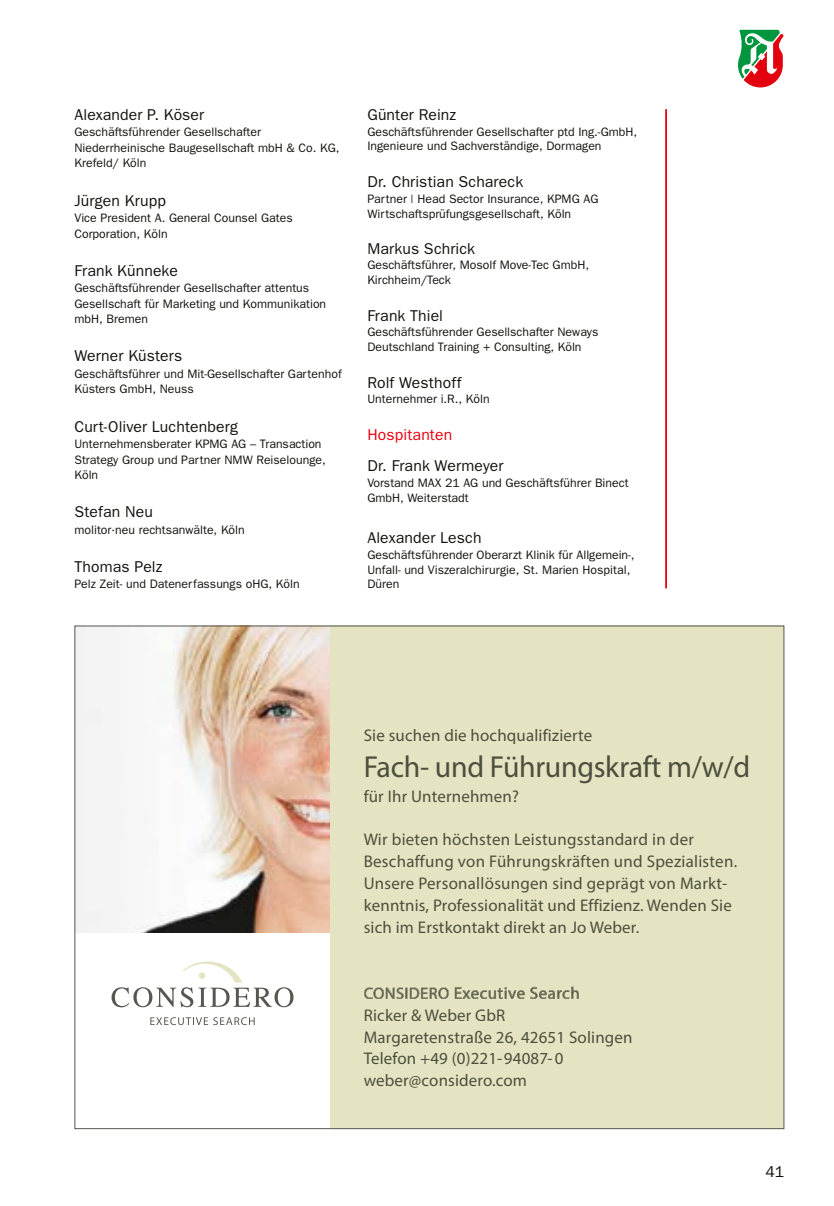
<style>
.page{position:relative;width:834px;height:1206px;background:#fff}
.page>*{position:absolute;margin:0;border:0;box-sizing:border-box;transform-origin:0 0}
.t1{font:30.45px "Myriad Pro";letter-spacing:-.01em;color:#4d4e3d}
.t2{font:16.97px/22.1px "Myriad Pro";letter-spacing:.01em;color:#4d4e3d}
.Fließtext_Linksbündi{font:15.75px "Franklin Gothic";letter-spacing:.01em;color:#12120d}
.Fließtext_Linksbündi-2{font:15.75px "Franklin Gothic";letter-spacing:.01em;color:#e7000e}
.Funktion{font:12.25px/15.4px "Franklin Gothic";color:#12120d}
.Fließtext_Linksbündi-3{font:12.25px/14.7px "Franklin Gothic";color:#12120d}
.s1{font-size:16.28px}
</style>
<div class="page">
<hr style="left:665px;top:109px;width:1px;height:479px;background:#e7000e">
<svg style="left:738px;top:30px;width:45px;height:57px"></svg>
<img style="left:76px;top:627px;width:254px;height:306px">
<div style="left:330px;top:625px;width:454px;height:504px;background:#e4e4c2"></div>
<svg style="left:364px;top:986px;width:214px;height:12px"></svg>
<svg style="left:111px;top:961px;width:182px;height:46px"></svg>
<svg style="left:150px;top:1017px;width:105px;height:8px"></svg>
<p class="Fließtext_Linksbündi" style="left:74px;top:106px;width:131px">Alexander P. Köser</p>
<p class="Funktion" style="left:74px;top:124px;width:266px">Geschäftsführender Gesellschafter<br>Niederrheinische Baugesellschaft mbH &amp; Co. KG,<br>Krefeld/ Köln</p>
<p class="Fließtext_Linksbündi" style="left:74px;top:191px;width:93px">Jürgen Krupp</p>
<p class="Funktion" style="left:74px;top:210px;width:220px">Vice President A. General Counsel Gates<br>Corporation, Köln</p>
<p class="Fließtext_Linksbündi" style="left:74px;top:261px;width:105px">Frank Künneke</p>
<p class="Funktion" style="left:74px;top:280px;width:253px">Geschäftsführender Gesellschafter attentus<br>Gesellschaft für Marketing und Kommunikation mbH, Bremen</p>
<p class="Fließtext_Linksbündi" style="left:74px;top:347px;width:109px">Werner Küsters</p>
<p class="Funktion" style="left:74px;top:366px;width:269px">Geschäftsführer und Mit-Gesellschafter Gartenhof<br>Küsters GmbH, Neuss</p>
<p class="Fließtext_Linksbündi" style="left:74px;top:417px;width:165px">Curt-Oliver Luchtenberg</p>
<p class="Funktion" style="left:74px;top:436px;width:253px">Unternehmensberater KPMG AG – Transaction<br>Strategy Group und Partner NMW Reiselounge,<br>Köln</p>
<p class="Fließtext_Linksbündi" style="left:74px;top:503px;width:80px">Stefan Neu</p>
<p class="Funktion" style="left:74px;top:521px;width:172px">molitor·neu rechtsanwälte, Köln</p>
<p class="Fließtext_Linksbündi" style="left:74px;top:557px;width:89px">Thomas Pelz</p>
<p class="Funktion" style="left:74px;top:576px;width:227px">Pelz Zeit- und Datenerfassungs oHG, Köln</p>
<p class="Fließtext_Linksbündi" style="left:367px;top:106px;width:90px">Günter Reinz</p>
<p class="Funktion" style="left:367px;top:124px;width:271px;line-height:14.7px">Geschäftsführender Gesellschafter ptd Ing.-GmbH,<br>Ingenieure und Sachverständige, Dormagen</p>
<p class="Fließtext_Linksbündi" style="left:367px;top:173px;width:157px">Dr. Christian Schareck</p>
<p class="Funktion" style="left:367px;top:191px;width:232px;line-height:14.7px">Partner | Head Sector Insurance, KPMG AG<br>Wirtschaftsprüfungsgesellschaft, Köln</p>
<p class="Fließtext_Linksbündi" style="left:367px;top:240px;width:109px">Markus Schrick</p>
<p class="Fließtext_Linksbündi-3" style="left:367px;top:257px;width:223px">Geschäftsführer, Mosolf Move-Tec GmbH,<br>Kirchheim/Teck</p>
<p class="Fließtext_Linksbündi" style="left:367px;top:306px;width:77px">Frank Thiel</p>
<p class="Funktion" style="left:367px;top:324px;width:232px;line-height:14.7px">Geschäftsführender Gesellschafter Neways<br>Deutschland Training + Consulting, Köln</p>
<p class="Fließtext_Linksbündi" style="left:367px;top:373px;width:96px">Rolf Westhoff</p>
<p class="Funktion" style="left:367px;top:391px;width:124px">Unternehmer i.R., Köln</p>
<p class="Fließtext_Linksbündi-2" style="left:367px;top:426px;width:86px">Hospitanten</p>
<p class="Fließtext_Linksbündi" style="left:367px;top:457px;width:138px">Dr. Frank Wermeyer</p>
<p class="Funktion" style="left:367px;top:475px;width:263px;line-height:14.7px">Vorstand MAX 21 AG und Geschäftsführer Binect<br>GmbH, Weiterstadt</p>
<p class="Fließtext_Linksbündi" style="left:367px;top:529px;width:116px">Alexander Lesch</p>
<p class="Funktion" style="left:367px;top:547px;width:269px;line-height:14.7px">Geschäftsführender Oberarzt Klinik für Allgemein-,<br>Unfall- und Viszeralchirurgie, St. Marien Hospital,<br>Düren</p>
<p class="t2" style="left:363px;top:723px;width:230px">Sie suchen die hochqualifizierte</p>
<p class="t1" style="left:363px;top:748px;width:388px">Fach- und Führungskraft m/w/d</p>
<p class="t2" style="left:363px;top:785px;width:157px">für Ihr Unternehmen?</p>
<p class="t2" style="left:363px;top:827px;width:375px">Wir bieten höchsten Leistungsstandard in der Beschaffung von Führungskräften und Spezialisten.<br>Unsere Personallösungen sind geprägt von Markt&shy;kenntnis, Professionalität und Effizienz. Wenden Sie sich im Erstkontakt direkt an Jo Weber.</p>
<p class="t2" style="left:363px;top:981px;width:270px"><span class="s1">CONSIDERO</span> Executive Search<br>Ricker &amp; Weber GbR<br>Margaretenstraße 26, 42651 Solingen<br>Telefon +49 (0)221-94087- 0 weber@considero.com</p>
<p class="Fließtext_Linksbündi" style="left:765px;top:1163px;width:20px">41</p>
</div>
